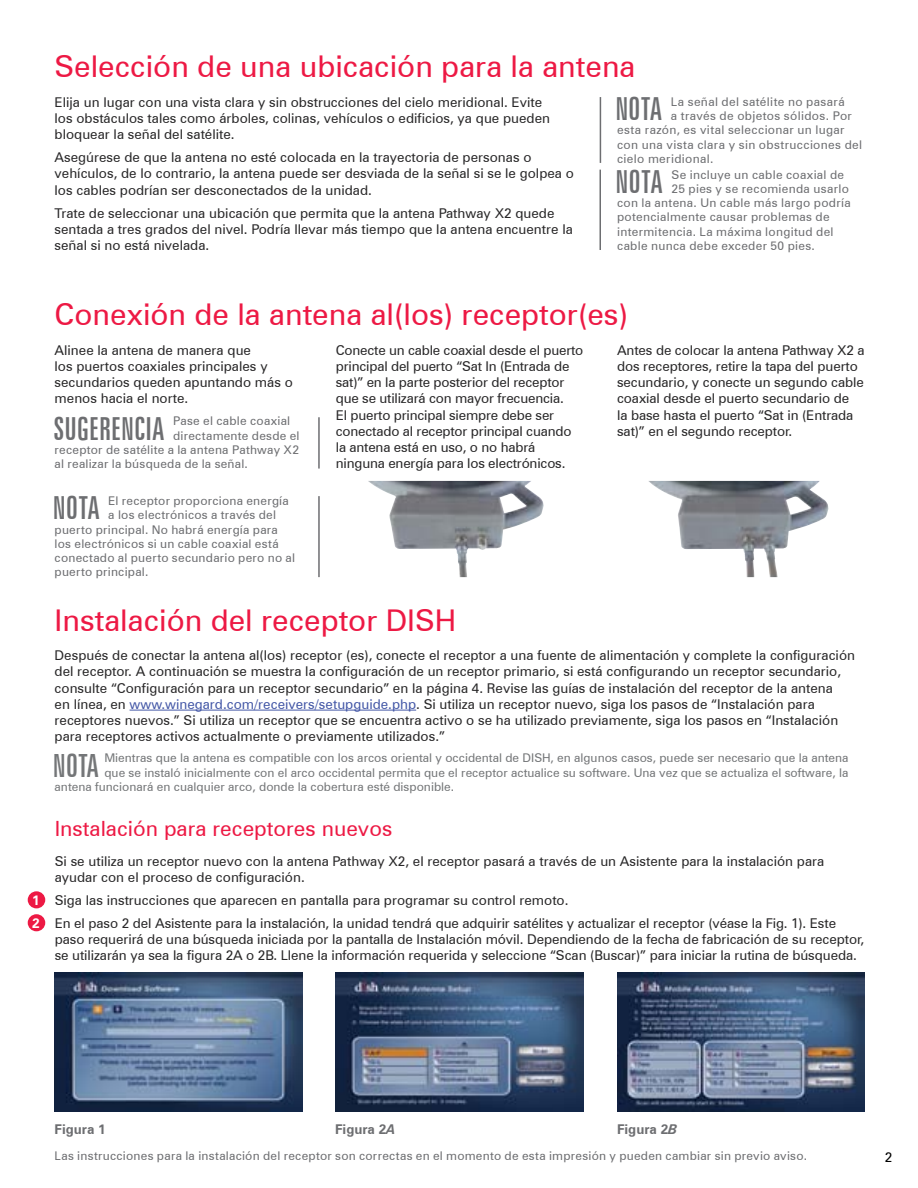
<style>
.page{position:relative;width:918px;height:1188px;background:#fff}
.page>*{position:absolute;margin:0;border:0;box-sizing:border-box;transform-origin:0 0}
.t1{font:extra-condensed 31.95px "Zurich BT";color:#747678}
.t2{font:extra-condensed 31.8px "Zurich BT";color:#6d6e71}
.t3{font:30px "Zurich BT";color:#ed1944}
.t4{font:21px "Zurich BT";color:#ed1944}
.t5{font:13.5px/16.2px "Zurich BT";color:#292829}
.t6{font:700 13.5px "Zurich BT";color:#6d6e71}
.t7{font:700 13.5px/23px "Zurich BT";color:#fff}
.t8{font:13.5px "Zurich BT";color:#000}
.t9{font:12px "Zurich BT";letter-spacing:.02em;color:#6d6e71}
.t10{font:12px "Zurich BT";color:#747678}
.s1{color:#4458a7}
.s2{font-style:italic}
</style>
<div class="page">
<hr style="left:318px;top:417px;width:2px;height:52px;background:#6d6e71">
<hr style="left:600px;top:97px;width:1px;height:66px;background:#6d6e71">
<hr style="left:600px;top:170px;width:1px;height:80px;background:#6d6e71">
<hr style="left:318px;top:496px;width:2px;height:81px;background:#6d6e71">
<div style="left:28px;top:891px;width:17px;height:17px;background:#ed1944;border-radius:50%"></div>
<div style="left:28px;top:914px;width:17px;height:17px;background:#ed1944;border-radius:50%"></div>
<hr style="left:130px;top:710px;width:286px;height:1px;background:#4458a7">
<img style="left:368px;top:481px;width:176px;height:96px">
<img style="left:648px;top:481px;width:181px;height:96px">
<img style="left:336px;top:973px;width:247px;height:139px">
<img style="left:617px;top:972px;width:248px;height:140px">
<img style="left:55px;top:973px;width:247px;height:139px">
<h3 class="t3" style="left:55px;top:48px;width:582px">Selección de una ubicación para la antena</h3>
<p class="t5" style="left:55px;top:94px;width:497px">Elija un lugar con una vista clara y sin obstrucciones del cielo meridional. Evite los obstáculos tales como árboles, colinas, vehículos o edificios, ya que pueden bloquear la señal del satélite.</p>
<p class="t5" style="left:55px;top:149px;width:521px">Asegúrese de que la antena no esté colocada en la trayectoria de personas o vehículos, de lo contrario, la antena puede ser desviada de la señal si se le golpea o los cables podrían ser desconectados de la unidad.</p>
<p class="t5" style="left:55px;top:205px;width:520px">Trate de seleccionar una ubicación que permita que la antena Pathway X2 quede sentada a tres grados del nivel. Podría llevar más tiempo que la antena encuentre la señal si no está nivelada.</p>
<h2 class="t2" style="left:615px;top:91px;width:48px">NOTA</h2>
<p class="t9" style="left:671px;top:94px;width:175px">La señal del satélite no pasará</p>
<p class="t9" style="left:671px;top:108px;width:183px">a través de objetos sólidos. Por</p>
<p class="t9" style="left:617px;top:123px;width:229px">esta razón, es vital seleccionar un lugar</p>
<p class="t9" style="left:617px;top:137px;width:247px">con una vista clara y sin obstrucciones del</p>
<p class="t9" style="left:617px;top:151px;width:98px">cielo meridional.</p>
<h2 class="t2" style="left:615px;top:164px;width:49px">NOTA</h2>
<p class="t9" style="left:672px;top:167px;width:174px">Se incluye un cable coaxial de</p>
<p class="t9" style="left:672px;top:181px;width:179px">25 pies y se recomienda usarlo</p>
<p class="t9" style="left:617px;top:196px;width:235px">con la antena. Un cable más largo podría</p>
<p class="t9" style="left:617px;top:210px;width:214px">potencialmente causar problemas de</p>
<p class="t9" style="left:617px;top:224px;width:218px">intermitencia. La máxima longitud del</p>
<p class="t9" style="left:617px;top:238px;width:199px">cable nunca debe exceder 50 pies.</p>
<p class="t7" style="left:32px;top:889px;width:9px">1<br>2</p>
<h3 class="t3" style="left:55px;top:296px;width:575px">Conexión de la antena al(los) receptor(es)</h3>
<p class="t5" style="left:55px;top:342px;width:240px">Alinee la antena de manera que<br>los puertos coaxiales principales y secundarios queden apuntando más o menos hacia el norte.</p>
<h2 class="t2" style="left:54px;top:410px;width:112px">SUGERENCIA</h2>
<p class="t9" style="left:173px;top:414px;width:119px">Pase el cable coaxial</p>
<p class="t5" style="left:336px;top:342px;width:249px">Conecte un cable coaxial desde el puerto principal del puerto “Sat In (Entrada de sat)” en la parte posterior del receptor que se utilizará con mayor frecuencia.<br>El puerto principal siempre debe ser conectado al receptor principal cuando la antena está en uso, o no habrá ninguna energía para los electrónicos.</p>
<p class="t5" style="left:617px;top:342px;width:249px">Antes de colocar la antena Pathway X2 a dos receptores, retire la tapa del puerto secundario, y conecte un segundo cable coaxial desde el puerto secundario de<br>la base hasta el puerto “Sat in (Entrada sat)” en el segundo receptor.</p>
<p class="t9" style="left:173px;top:428px;width:128px">directamente desde el</p>
<p class="t9" style="left:55px;top:442px;width:246px">receptor de satélite a la antena Pathway X2</p>
<p class="t9" style="left:55px;top:457px;width:195px">al realizar la búsqueda de la señal.</p>
<h2 class="t2" style="left:53px;top:490px;width:48px">NOTA</h2>
<p class="t9" style="left:108px;top:494px;width:182px">El receptor proporciona energía</p>
<p class="t9" style="left:108px;top:508px;width:169px">a los electrónicos a través del</p>
<p class="t9" style="left:55px;top:522px;width:225px">puerto principal. No habrá energía para</p>
<p class="t9" style="left:55px;top:536px;width:226px">los electrónicos si un cable coaxial está</p>
<p class="t9" style="left:55px;top:551px;width:242px">conectado al puerto secundario pero no al</p>
<p class="t9" style="left:55px;top:565px;width:95px">puerto principal.</p>
<h3 class="t3" style="left:55px;top:602px;width:403px">Instalación del receptor DISH</h3>
<p class="t5" style="left:55px;top:647px;width:802px">Después de conectar la antena al(los) receptor (es), conecte el receptor a una fuente de alimentación y complete la configuración del receptor. A continuación se muestra la configuración de un receptor primario, si está configurando un receptor secundario, consulte “Configuración para un receptor secundario” en la página 4. Revise las guías de instalación del receptor de la antena<br>en línea, en <span class="s1">www.winegard.com/receivers/setupguide.php</span>. Si utiliza un receptor nuevo, siga los pasos de “Instalación para receptores nuevos.” Si utiliza un receptor que se encuentra activo o se ha utilizado previamente, siga los pasos en “Instalación para receptores activos actualmente o previamente utilizados.”</p>
<h1 class="t1" style="left:53px;top:747px;width:47px">NOTA</h1>
<p class="t10" style="left:104px;top:751px;width:746px">Mientras que la antena es compatible con los arcos oriental y occidental de DISH, en algunos casos, puede ser necesario que la antena</p>
<p class="t10" style="left:104px;top:765px;width:746px">que se instaló inicialmente con el arco occidental permita que el receptor actualice su software. Una vez que se actualiza el software, la</p>
<p class="t10" style="left:55px;top:780px;width:401px">antena funcionará en cualquier arco, donde la cobertura esté disponible.</p>
<h3 class="t4" style="left:55px;top:816px;width:339px">Instalación para receptores nuevos</h3>
<p class="t5" style="left:55px;top:853px;width:771px">Si se utiliza un receptor nuevo con la antena Pathway X2, el receptor pasará a través de un Asistente para la instalación para ayudar con el proceso de configuración.</p>
<p class="t5" style="left:55px;top:888px;width:783px;line-height:23px">Siga las instrucciones que aparecen en pantalla para programar su control remoto.<br>En el paso 2 del Asistente para la instalación, la unidad tendrá que adquirir satélites y actualizar el receptor (véase la Fig. 1). Este</p>
<p class="t5" style="left:55px;top:931px;width:811px">paso requerirá de una búsqueda iniciada por la pantalla de Instalación móvil. Dependiendo de la fecha de fabricación de su receptor, se utilizarán ya sea la figura 2A o 2B. Llene la información requerida y seleccione “Scan (Buscar)” para iniciar la rutina de búsqueda.</p>
<p class="t6" style="left:55px;top:1121px;width:53px">Figura 1</p>
<p class="t6" style="left:335px;top:1121px;width:62px">Figura 2<span class="s2">A</span></p>
<p class="t6" style="left:617px;top:1121px;width:62px">Figura 2<span class="s2">B</span></p>
<p class="t9" style="left:55px;top:1149px;width:754px">Las instrucciones para la instalación del receptor son correctas en el momento de esta impresión y pueden cambiar sin previo aviso.</p>
<p class="t8" style="left:885px;top:1149px;width:9px">2</p>
</div>
